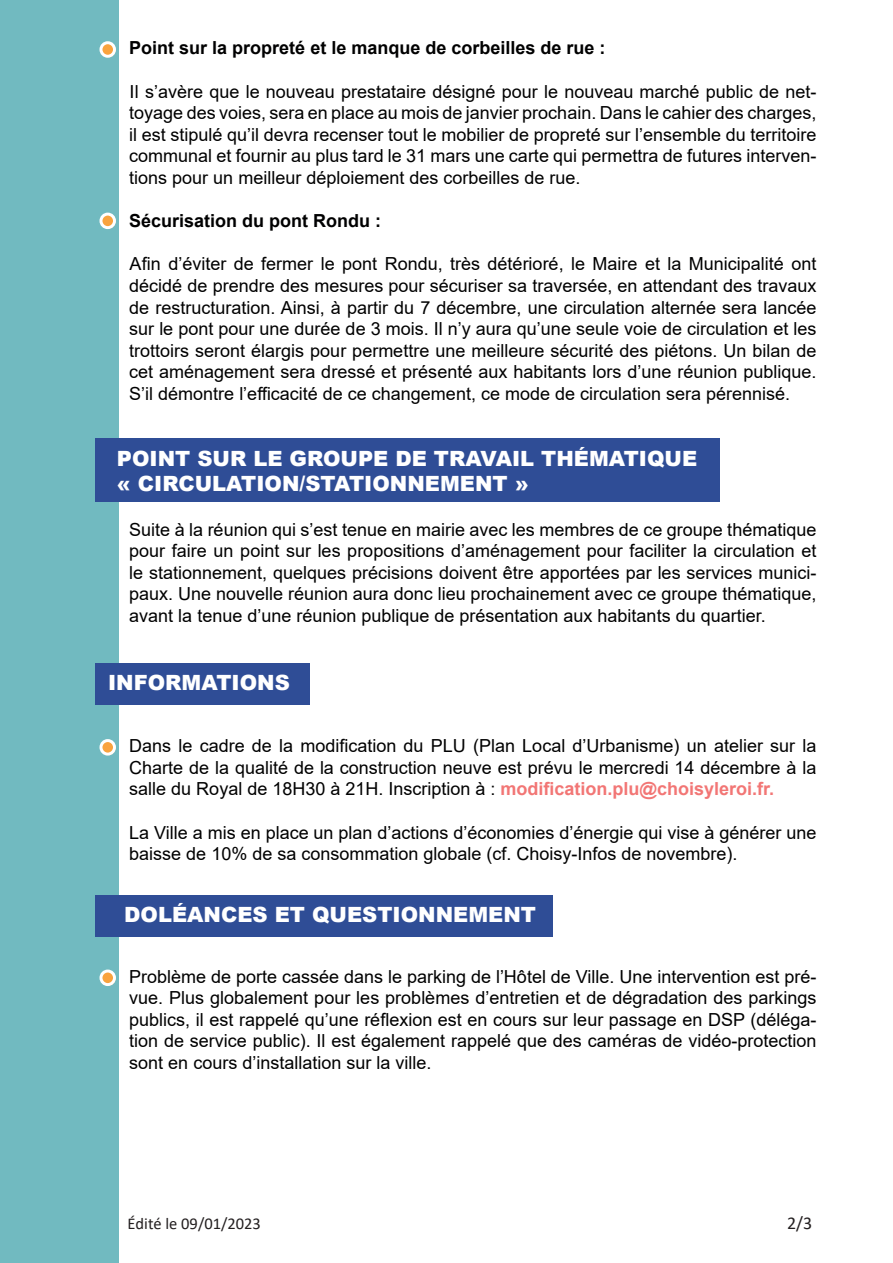
<style>
.page{position:relative;width:893px;height:1263px;background:#fff}
.page>*{position:absolute;margin:0;border:0;box-sizing:border-box;transform-origin:0 0}
.t1{font:900 21px/25.2px "Arial";color:#fff}
.t2{font:18px/21.6px "Arial";color:#000001;text-align:justify}
.t3{font:700 18px "Arial";color:#000001}
.t4{font:18px "Calibri";color:#231f20}
.t5{font:16.5px "Calibri";color:#231f20}
.s1{font-weight:700;color:#f27675}
</style>
<div class="page">
<div style="left:0;top:0;width:119px;height:1263px;background:#71bac0"></div>
<div style="left:95px;top:663px;width:215px;height:41px;background:#2f4d96"></div>
<div style="left:95px;top:895px;width:458px;height:41px;background:#2f4d96"></div>
<div style="left:101px;top:43px;width:15px;height:14px;background:#f9a33e;border-radius:50%"></div>
<div style="left:99px;top:41px;width:17px;height:17px;border:3px solid #fff;border-radius:50%"></div>
<div style="left:101px;top:214px;width:15px;height:15px;background:#f9a33e;border-radius:50%"></div>
<div style="left:99px;top:213px;width:17px;height:16px;border:3px solid #fff;border-radius:50%"></div>
<div style="left:101px;top:741px;width:15px;height:14px;background:#f9a33e;border-radius:50%"></div>
<div style="left:99px;top:739px;width:17px;height:16px;border:3px solid #fff;border-radius:50%"></div>
<div style="left:101px;top:971px;width:15px;height:14px;background:#f9a33e;border-radius:50%"></div>
<div style="left:99px;top:969px;width:17px;height:17px;border:3px solid #fff;border-radius:50%"></div>
<div style="left:95px;top:439px;width:625px;height:63px;background:#2f4d96"></div>
<p class="t3" style="left:129px;top:35px;width:478px">Point sur la propreté et le manque de corbeilles de rue :</p>
<p class="t2" style="left:129px;top:80px;width:689px">Il s’avère que le nouveau prestataire désigné pour le nouveau marché public de net&shy;toyage des voies, sera en place au mois de janvier prochain. Dans le cahier des charges, il est stipulé qu’il devra recenser tout le mobilier de propreté sur l’ensemble du territoire communal et fournir au plus tard le 31 mars une carte qui permettra de futures interven&shy;tions pour un meilleur déploiement des corbeilles de rue.</p>
<p class="t3" style="left:129px;top:208px;width:254px">Sécurisation du pont Rondu :</p>
<p class="t2" style="left:129px;top:253px;width:689px">Afin d’éviter de fermer le pont Rondu, très détérioré, le Maire et la Municipalité ont décidé de prendre des mesures pour sécuriser sa traversée, en attendant des travaux de restructuration. Ainsi, à partir du 7 décembre, une circulation alternée sera lancée sur le pont pour une durée de 3 mois. Il n’y aura qu’une seule voie de circulation et les trottoirs seront élargis pour permettre une meilleure sécurité des piétons. Un bilan de cet aménagement sera dressé et présenté aux habitants lors d’une réunion publique.<br>S’il démontre l’efficacité de ce changement, ce mode de circulation sera pérennisé.</p>
<p class="t1" style="left:117px;top:445px;width:582px">POINT SUR LE GROUPE DE TRAVAIL THÉMATIQUE « CIRCULATION/STATIONNEMENT »</p>
<p class="t2" style="left:129px;top:518px;width:689px">Suite à la réunion qui s’est tenue en mairie avec les membres de ce groupe thématique pour faire un point sur les propositions d’aménagement pour faciliter la circulation et le stationnement, quelques précisions doivent être apportées par les services munici&shy;paux. Une nouvelle réunion aura donc lieu prochainement avec ce groupe thématique, avant la tenue d’une réunion publique de présentation aux habitants du quartier.</p>
<p class="t1" style="left:108px;top:669px;width:183px">INFORMATIONS</p>
<p class="t2" style="left:129px;top:735px;width:689px">Dans le cadre de la modification du PLU (Plan Local d’Urbanisme) un atelier sur la Charte de la qualité de la construction neuve est prévu le mercredi 14 décembre à la salle du Royal de 18H30 à 21H. Inscription à : <span class="s1">modification.plu@choisyleroi.fr.</span></p>
<p class="t2" style="left:129px;top:821px;width:689px">La Ville a mis en place un plan d’actions d’économies d’énergie qui vise à générer une baisse de 10% de sa consommation globale (cf. Choisy-Infos de novembre).</p>
<p class="t1" style="left:124px;top:901px;width:413px">DOLÉANCES ET QUESTIONNEMENT</p>
<p class="t2" style="left:129px;top:965px;width:689px">Problème de porte cassée dans le parking de l’Hôtel de Ville. Une intervention est pré&shy;vue. Plus globalement pour les problèmes d’entretien et de dégradation des parkings publics, il est rappelé qu’une réflexion est en cours sur leur passage en DSP (déléga&shy;tion de service public). Il est également rappelé que des caméras de vidéo-protection sont en cours d’installation sur la ville.</p>
<p class="t5" style="left:128px;top:1212px;width:135px">Édité le 09/01/2023</p>
<p class="t4" style="left:787px;top:1210px;width:27px">2/3</p>
</div>
